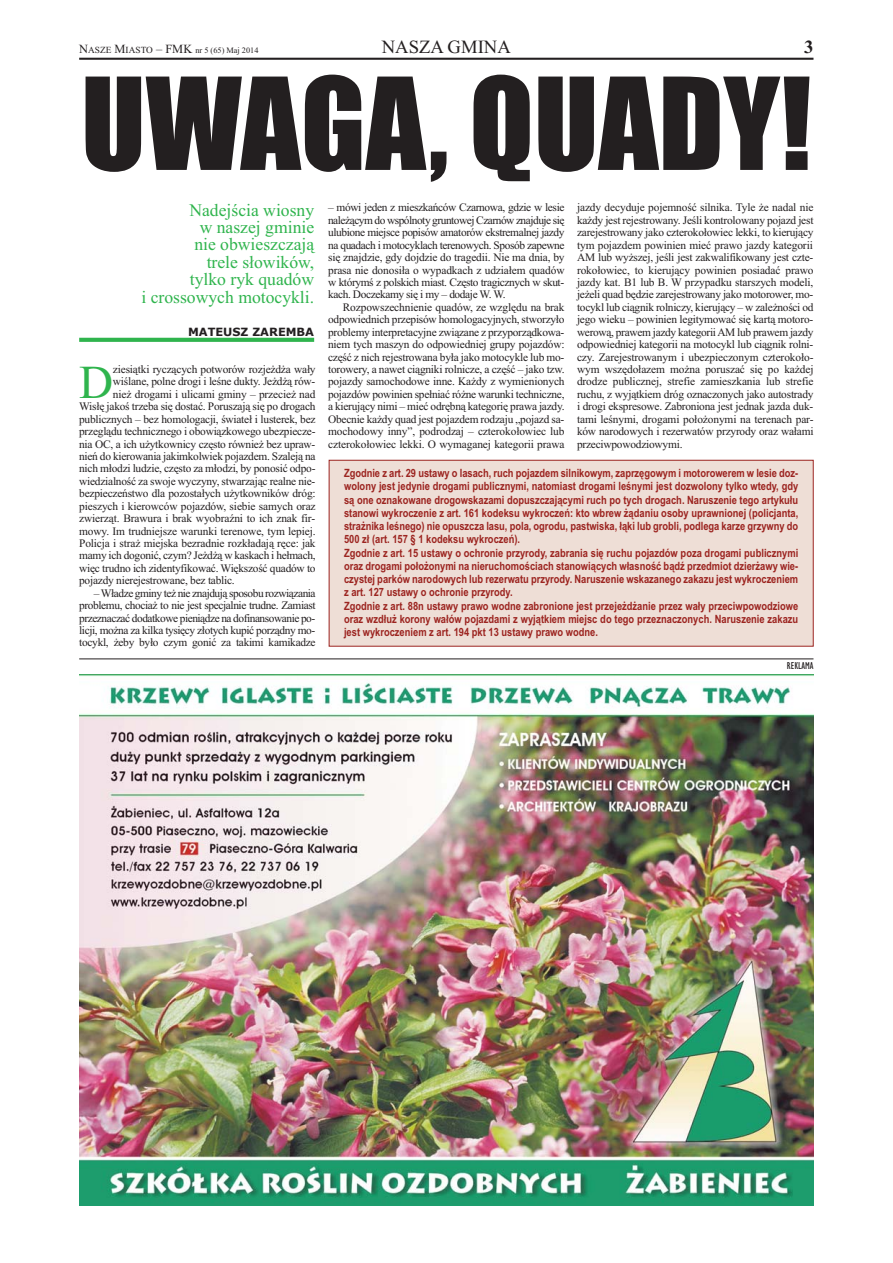
<style>
.page{position:relative;width:893px;height:1263px;background:#fff}
.page>*{position:absolute;margin:0;border:0;box-sizing:border-box;transform-origin:0 0}
.t1{font:118.05px "Impact";color:#231f20}
.t2{font:47.25px "Times New Roman";color:#2fb44d}
.t3{font:18.6px "Times New Roman";color:#231f20}
.t4{font:700 18.6px "Times New Roman";color:#231f20}
.t5{font:17.55px/17.4px "Times New Roman";color:#2fb44d;text-align:right}
.t6{font:11.4px/12.5px "Times New Roman";letter-spacing:-.02em;color:#231f20;text-align:justify}
.t7{font:700 11.4px/13.2px "Arial Narrow";color:#9c2420}
.t8{font:11.4px "Times New Roman";letter-spacing:-.04em;color:#231f20}
.t9{font:700 11.4px "Verdana";color:#231f20}
.t10{font:condensed 10.35px "Gill Sans";color:#231f20}
.t11{font:8.25px "Times New Roman";color:#231f20}
.s1{font-size:12.45px}
.s2{font-size:9.3px}
</style>
<div class="page">
<hr style="left:79px;top:58px;width:734px;height:2px;background:#231f20">
<svg style="left:79px;top:338px;width:235px;height:4px"></svg>
<img style="left:79px;top:674px;width:734px;height:532px">
<div style="left:329px;top:461px;width:484px;height:185px;background:#eeded6"></div>
<div style="left:329px;top:460px;width:484px;height:186px;border:1px solid #9c2420"></div>
<hr style="left:79px;top:659px;width:734px;height:1px;background:#231f20">
<p class="t11" style="left:79px;top:47px;width:181px"><span class="s1">N</span><span class="s2">ASZE</span> <span class="s1">M</span><span class="s2">IASTO</span> <span class="s1">– FMK</span> nr 5 (65) Maj 2014</p>
<p class="t3" style="left:382px;top:40px;width:130px">NASZA GMINA</p>
<p class="t4" style="left:804px;top:36px;width:11px">3</p>
<p class="t1" style="left:81px;top:86px;width:732px">UWAGA, QUADY!</p>
<p class="t5" style="left:141px;top:203px;width:174px">Nadejścia wiosny<br>w naszej gminie<br>nie obwieszczają<br>trele słowików,<br>tylko ryk quadów<br>i crossowych motocykli.</p>
<p class="t9" style="left:188px;top:325px;width:128px">MATEUSZ ZAREMBA</p>
<p class="t6" style="left:328px;top:202px;width:238px">– mówi jeden z mieszkańców Czarnowa, gdzie w lesie</p>
<p class="t8" style="left:328px;top:216px;width:238px">należącym do wspólnoty gruntowej Czarnów znajduje się</p>
<p class="t6" style="left:328px;top:227px;width:238px">ulubione miejsce popisów amatorów ekstremalnej jazdy</p>
<p class="t6" style="left:328px;top:240px;width:238px">na quadach i motocyklach terenowych. Sposób zapewne</p>
<p class="t6" style="left:328px;top:252px;width:238px">się znajdzie, gdy dojdzie do tragedii. Nie ma dnia, by</p>
<p class="t6" style="left:328px;top:265px;width:238px">prasa nie donosiła o wypadkach z udziałem quadów</p>
<p class="t6" style="left:328px;top:277px;width:238px">w którymś z polskich miast. Często tragicznych w skut-</p>
<p class="t6" style="left:328px;top:289px;width:179px">kach. Doczekamy się i my – dodaje W. W.</p>
<p class="t6" style="left:343px;top:302px;width:223px">Rozpowszechnienie quadów, ze względu na brak</p>
<p class="t6" style="left:328px;top:314px;width:238px">odpowiednich przepisów homologacyjnych, stworzyło</p>
<p class="t6" style="left:328px;top:327px;width:238px">problemy interpretacyjne związane z przyporządkowa-</p>
<p class="t6" style="left:328px;top:339px;width:238px">niem tych maszyn do odpowiedniej grupy pojazdów:</p>
<p class="t6" style="left:328px;top:352px;width:238px">część z nich rejestrowana była jako motocykle lub mo-</p>
<p class="t6" style="left:328px;top:364px;width:238px">torowery, a nawet ciągniki rolnicze, a część – jako tzw.</p>
<p class="t6" style="left:328px;top:376px;width:238px">pojazdy samochodowe inne. Każdy z wymienionych</p>
<p class="t6" style="left:328px;top:389px;width:238px">pojazdów powinien spełniać różne warunki techniczne,</p>
<p class="t6" style="left:328px;top:401px;width:238px">a kierujący nimi – mieć odrębną kategorię prawa jazdy.</p>
<p class="t6" style="left:328px;top:414px;width:238px">Obecnie każdy quad jest pojazdem rodzaju „pojazd sa-</p>
<p class="t6" style="left:328px;top:426px;width:238px">mochodowy inny”, podrodzaj – czterokołowiec lub</p>
<p class="t6" style="left:328px;top:439px;width:238px">czterokołowiec lekki. O wymaganej kategorii prawa</p>
<p class="t6" style="left:577px;top:202px;width:238px">jazdy decyduje pojemność silnika. Tyle że nadal nie każdy jest rejestrowany. Jeśli kontrolowany pojazd jest zarejestrowany jako czterokołowiec lekki, to kierujący tym pojazdem powinien mieć prawo jazdy kategorii AM lub wyższej, jeśli jest zakwalifikowany jest czte&shy;rokołowiec, to kierujący powinien posiadać prawo jazdy kat. B1 lub B. W przypadku starszych modeli, jeżeli quad będzie zarejestrowany jako motorower, mo&shy;tocykl lub ciągnik rolniczy, kierujący – w zależności od jego wieku – powinien legitymować się kartą motoro&shy;werową, prawem jazdy kategoriiAM lub prawem jazdy odpowiedniej kategorii na motocykl lub ciągnik rolni&shy;czy. Zarejestrowanym i ubezpieczonym czterokoło&shy;wym wszędołazem można poruszać się po każdej drodze publicznej, strefie zamieszkania lub strefie ruchu, z wyjątkiem dróg oznaczonych jako autostrady i drogi ekspresowe. Zabroniona jest jednak jazda duk&shy;tami leśnymi, drogami położonymi na terenach par&shy;ków narodowych i rezerwatów przyrody oraz wałami przeciwpowodziowymi.</p>
<p class="t2" style="left:79px;top:365px;width:36px">D</p>
<p class="t6" style="left:113px;top:364px;width:204px">ziesiątki ryczących potworów rozjeżdża wały</p>
<p class="t6" style="left:113px;top:376px;width:204px">wiślane, polne drogi i leśne dukty. Jeżdżą rów-</p>
<p class="t6" style="left:113px;top:389px;width:204px">nież drogami i ulicami gminy – przecież nad</p>
<p class="t6" style="left:79px;top:401px;width:238px">Wisłę jakoś trzeba się dostać. Poruszają się po drogach</p>
<p class="t6" style="left:79px;top:414px;width:238px">publicznych – bez homologacji, świateł i lusterek, bez</p>
<p class="t6" style="left:79px;top:426px;width:238px">przeglądu technicznego i obowiązkowego ubezpiecze-</p>
<p class="t6" style="left:79px;top:439px;width:238px">nia OC, a ich użytkownicy często również bez upraw-</p>
<p class="t6" style="left:79px;top:451px;width:238px">nień do kierowania jakimkolwiek pojazdem. Szaleją na</p>
<p class="t6" style="left:79px;top:463px;width:238px">nich młodzi ludzie, często za młodzi, by ponosić odpo-</p>
<p class="t6" style="left:79px;top:476px;width:238px">wiedzialność za swoje wyczyny, stwarzając realne nie-</p>
<p class="t6" style="left:79px;top:488px;width:238px">bezpieczeństwo dla pozostałych użytkowników dróg:</p>
<p class="t6" style="left:79px;top:501px;width:238px">pieszych i kierowców pojazdów, siebie samych oraz</p>
<p class="t6" style="left:79px;top:513px;width:237px">zwierząt. Brawura i brak wyobraźni to ich znak fir-</p>
<p class="t6" style="left:79px;top:526px;width:238px">mowy. Im trudniejsze warunki terenowe, tym lepiej.</p>
<p class="t6" style="left:79px;top:538px;width:238px">Policja i straż miejska bezradnie rozkładają ręce: jak</p>
<p class="t6" style="left:79px;top:550px;width:238px">mamy ich dogonić, czym? Jeżdżą w kaskach i hełmach,</p>
<p class="t6" style="left:79px;top:563px;width:238px">więc trudno ich zidentyfikować. Większość quadów to</p>
<p class="t6" style="left:79px;top:575px;width:157px">pojazdy nierejestrowane, bez tablic.</p>
<p class="t6" style="left:79px;top:588px;width:238px;text-indent:15px">– Władze gminy też nie znajdują sposobu rozwiązania problemu, chociaż to nie jest specjalnie trudne. Zamiast przeznaczać dodatkowe pieniądze na dofinansowanie po&shy;licji, można za kilka tysięcy złotych kupić porządny mo&shy;tocykl, żeby było czym gonić za takimi kamikadze</p>
<p class="t7" style="left:344px;top:468px;width:456px">Zgodnie z art. 29 ustawy o lasach, ruch pojazdem silnikowym, zaprzęgowym i motorowerem w lesie doz&shy;wolony jest jedynie drogami publicznymi, natomiast drogami leśnymi jest dozwolony tylko wtedy, gdy są one oznakowane drogowskazami dopuszczającymi ruch po tych drogach. Naruszenie tego artykułu stanowi wykroczenie z art. 161 kodeksu wykroczeń: kto wbrew żądaniu osoby uprawnionej (policjanta, strażnika leśnego) nie opuszcza lasu, pola, ogrodu, pastwiska, łąki lub grobli, podlega karze grzywny do 500 zł (art. 157 § 1 kodeksu wykroczeń).<br>Zgodnie z art. 15 ustawy o ochronie przyrody, zabrania się ruchu pojazdów poza drogami publicznymi oraz drogami położonymi na nieruchomościach stanowiących własność bądź przedmiot dzierżawy wie&shy;czystej parków narodowych lub rezerwatu przyrody. Naruszenie wskazanego zakazu jest wykroczeniem z art. 127 ustawy o ochronie przyrody.<br>Zgodnie z art. 88n ustawy prawo wodne zabronione jest przejeżdżanie przez wały przeciwpowodziowe oraz wzdłuż korony wałów pojazdami z wyjątkiem miejsc do tego przeznaczonych. Naruszenie zakazu jest wykroczeniem z art. 194 pkt 13 ustawy prawo wodne.</p>
<p class="t10" style="left:787px;top:659px;width:28px">REKLAMA</p>
</div>
